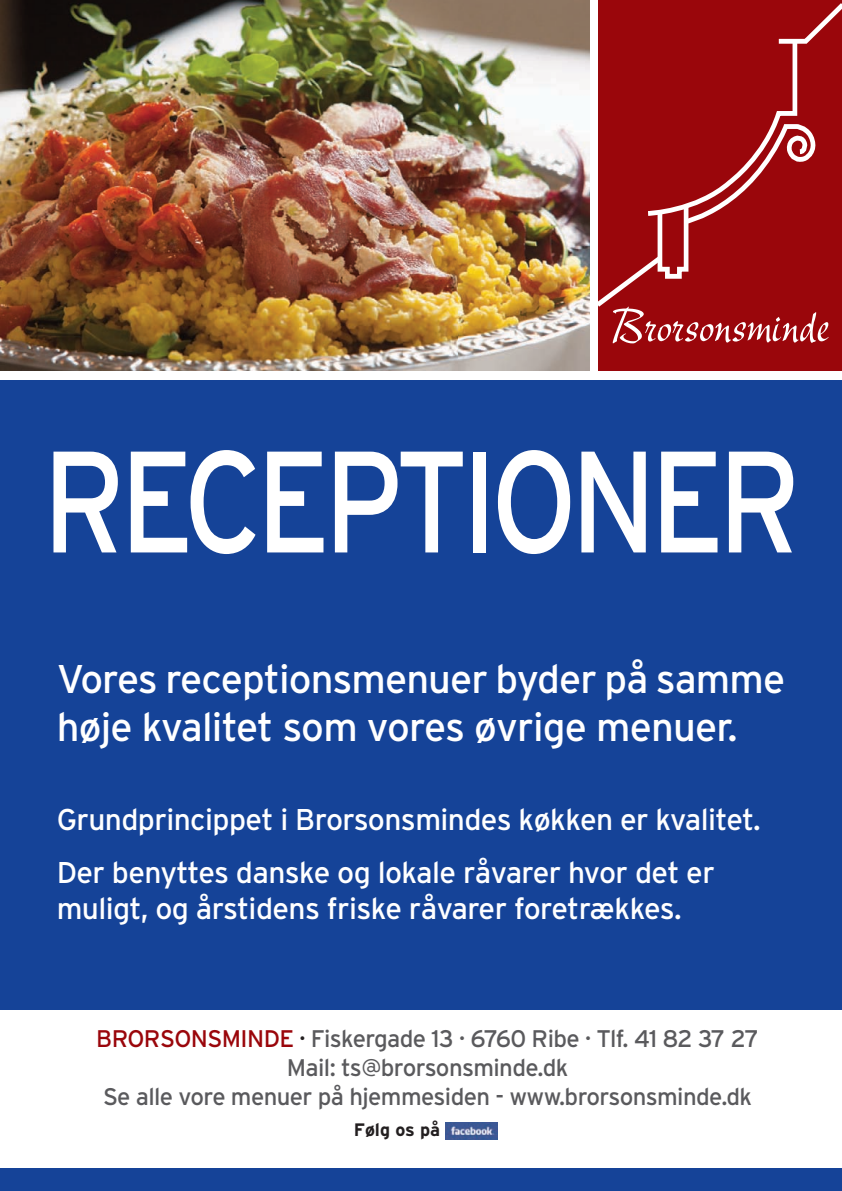
<style>
.page{position:relative;width:842px;height:1191px;background:#fff}
.page>*{position:absolute;margin:0;border:0;box-sizing:border-box;transform-origin:0 0}
.t1{font:144px "Interstate";letter-spacing:-.055em;color:#fff;scale:.84 1}
.t2{font:40px/48px "Interstate";letter-spacing:-.025em;color:#fff}
.t3{font:30px/53px "Interstate";letter-spacing:-.02em;color:#fff}
.t4{font:24px/28.8px "Interstate";letter-spacing:-.025em;color:#5a5a5d;text-align:center}
.t5{font:700 18px "Interstate";color:#231f20}
.s1{color:#9a060b}
.s2{color:#231f20}
</style>
<div class="page">
<img style="left:0;top:0;width:589px;height:370px">
<div style="left:599px;top:0;width:243px;height:370px;background:#9a060b"></div>
<svg style="left:599px;top:3px;width:243px;height:340px"></svg>
<div style="left:0;top:381px;width:842px;height:810px;background:#154398"></div>
<div style="left:0;top:1010px;width:842px;height:157px;background:#fff"></div>
<img style="left:446px;top:1122px;width:51px;height:17px">
<h1 class="t1" style="left:42px;top:447px;width:905px">RECEPTIONER</h1>
<h2 class="t2" style="left:57px;top:658px;width:730px">Vores receptionsmenuer byder på samme høje kvalitet som vores øvrige menuer.</h2>
<p class="t3" style="left:57px;top:795px;width:706px">Grundprincippet i Brorsonsmindes køkken er kvalitet.<br>Der benyttes danske og lokale råvarer hvor det er</p>
<p class="t3" style="left:57px;top:884px;width:626px">muligt, og årstidens friske råvarer foretrækkes.</p>
<p class="t4" style="left:96px;top:1026px;width:664px"><span class="s1">BRORSONSMINDE</span> <span class="s2">·</span> Fiskergade 13 · 6760 Ribe · Tlf. 41 82 37 27<br>Mail: ts@brorsonsminde.dk<br>Se alle vore menuer på hjemmesiden - www.brorsonsminde.dk</p>
<p class="t5" style="left:354px;top:1123px;width:88px">Følg os på</p>
</div>
